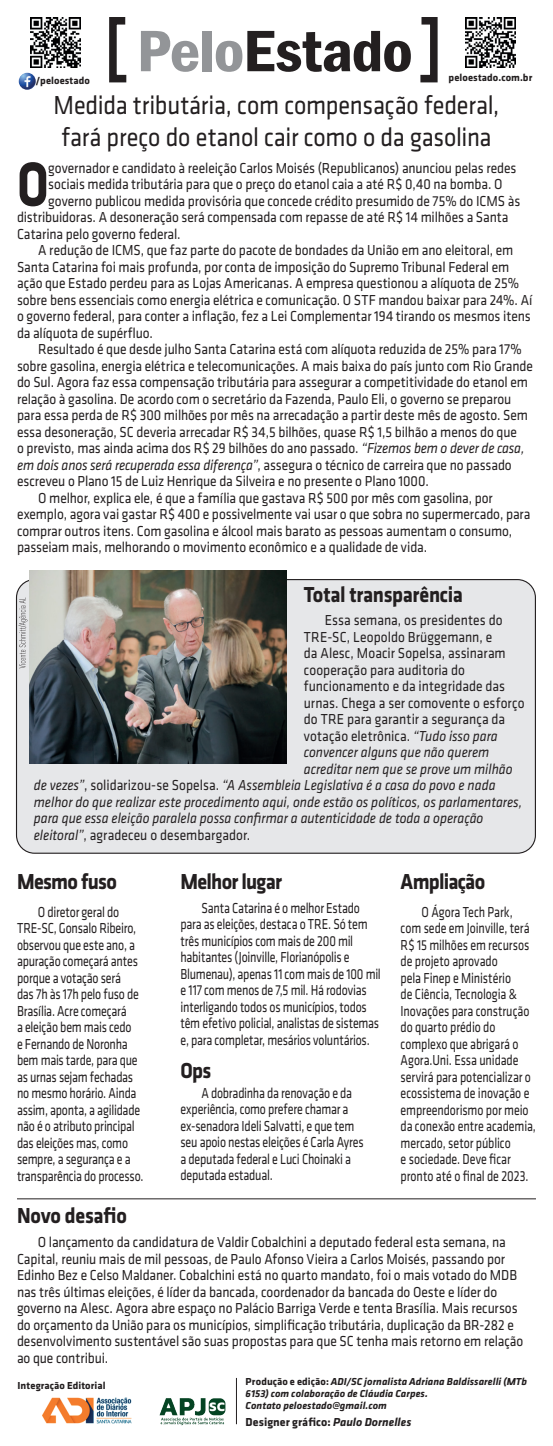
<style>
.page{position:relative;width:553px;height:1446px;background:#fff}
.page>*{position:absolute;margin:0;border:0;box-sizing:border-box;transform-origin:0 0}
.t1{font:700 64.5px "Klavika CH";color:#231f20;scale:.8 1}
.t2{font:600 condensed 60.45px "Franklin Gothic";letter-spacing:-.02em;color:#231f20;scale:1.1 1}
.t3{font:27px/32.4px "Klavika CH";letter-spacing:-.01em;color:#231f20;scale:.9 1}
.t4{font:700 22.5px "Klavika CH";letter-spacing:-.03em;color:#231f20;scale:.9 1}
.t5{font:15px/16.5px "Klavika CH";letter-spacing:-.01em;color:#231f20;scale:.9 1}
.t6{font:15px/16.5px "Klavika CH";letter-spacing:-.01em;color:#231f20;scale:.8 1}
.t7{font:italic 15px "Klavika CH";color:#231f20;scale:.9 1}
.t8{font:700 12px "Klavika CH";letter-spacing:.005em;color:#231f20}
.t9{font:italic 700 10.5px/12px "Klavika CH";letter-spacing:.005em;color:#231f20}
.t10{font:700 10.5px "Klavika CH";letter-spacing:.01em;color:#231f20}
.s1{color:#939598}
.s2{font-style:italic}
.s3{font-style:normal}
</style>
<div class="page">
<img style="left:42px;top:1397px;width:90px;height:27px">
<hr style="left:236px;top:1378px;width:1px;height:46px;background:#231f20">
<img style="left:30px;top:17px;width:50px;height:50px">
<img style="left:465px;top:17px;width:50px;height:50px">
<img style="left:19px;top:73px;width:17px;height:17px;border-radius:9px">
<img style="left:159px;top:1398px;width:67px;height:28px">
<svg style="left:420px;top:17px;width:18px;height:66px"></svg>
<svg style="left:109px;top:17px;width:18px;height:66px"></svg>
<div style="left:17px;top:579px;width:518px;height:274px;background:#e6e7e9;border-radius:18px"></div>
<img style="left:29px;top:571px;width:258px;height:192px">
<hr style="left:17px;top:1198px;width:519px;height:1px;background:#231f20">
<svg style="left:18px;top:597px;width:9px;height:71px"></svg>
<h2 class="t2" style="left:137px;top:11px;width:252px"><span class="s1">Pelo</span>Estado</h2>
<p class="t10" style="left:36px;top:73px;width:56px">/peloestado</p>
<p class="t10" style="left:448px;top:70px;width:85px">peloestado.com.br</p>
<h3 class="t3" style="left:54px;top:88px;width:497px">Medida tributária, com compensação federal, fará preço do etanol cair como o da gasolina</h3>
<h1 class="t1" style="left:17px;top:138px;width:41px">O</h1>
<p class="t5" style="left:48px;top:159px;width:522px">governador e candidato à reeleição Carlos Moisés (Republicanos) anunciou pelas redes</p>
<p class="t5" style="left:48px;top:176px;width:506px">sociais medida tributária para que o preço do etanol caia a até R$ 0,40 na bomba. O</p>
<p class="t5" style="left:48px;top:192px;width:526px">governo publicou medida provisória que concede crédito presumido de 75% do ICMS às</p>
<p class="t5" style="left:17px;top:209px;width:547px">distribuidoras. A desoneração será compensada com repasse de até R$ 14 milhões a Santa</p>
<p class="t5" style="left:17px;top:225px;width:183px">Catarina pelo governo federal.</p>
<p class="t5" style="left:38px;top:242px;width:529px">A redução de ICMS, que faz parte do pacote de bondades da União em ano eleitoral, em</p>
<p class="t5" style="left:17px;top:258px;width:548px">Santa Catarina foi mais profunda, por conta de imposição do Supremo Tribunal Federal em</p>
<p class="t5" style="left:17px;top:275px;width:559px">ação que Estado perdeu para as Lojas Americanas. A empresa questionou a alíquota de 25%</p>
<p class="t5" style="left:17px;top:291px;width:574px">sobre bens essenciais como energia elétrica e comunicação. O STF mandou baixar para 24%. Aí</p>
<p class="t5" style="left:17px;top:308px;width:572px">o governo federal, para conter a inflação, fez a Lei Complementar 194 tirando os mesmos itens</p>
<p class="t5" style="left:17px;top:324px;width:153px">da alíquota de supérfluo.</p>
<p class="t5" style="left:38px;top:341px;width:539px">Resultado é que desde julho Santa Catarina está com alíquota reduzida de 25% para 17%</p>
<p class="t5" style="left:17px;top:357px;width:575px">sobre gasolina, energia elétrica e telecomunicações. A mais baixa do país junto com Rio Grande</p>
<p class="t5" style="left:17px;top:374px;width:569px">do Sul. Agora faz essa compensação tributária para assegurar a competitividade do etanol em</p>
<p class="t5" style="left:17px;top:390px;width:550px">relação à gasolina. De acordo com o secretário da Fazenda, Paulo Eli, o governo se preparou</p>
<p class="t5" style="left:17px;top:407px;width:569px">para essa perda de R$ 300 milhões por mês na arrecadação a partir deste mês de agosto. Sem</p>
<p class="t5" style="left:17px;top:423px;width:557px">essa desoneração, SC deveria arrecadar R$ 34,5 bilhões, quase R$ 1,5 bilhão a menos do que</p>
<p class="t5" style="left:17px;top:440px;width:565px">o previsto, mas ainda acima dos R$ 29 bilhões do ano passado. <span class="s2">“Fizemos bem o dever de casa,</span></p>
<p class="t5" style="left:17px;top:456px;width:551px"><span class="s2">em dois anos será recuperada essa diferença”</span>, assegura o técnico de carreira que no passado</p>
<p class="t5" style="left:17px;top:473px;width:459px">escreveu o Plano 15 de Luiz Henrique da Silveira e no presente o Plano 1000.</p>
<p class="t5" style="left:38px;top:489px;width:506px">O melhor, explica ele, é que a família que gastava R$ 500 por mês com gasolina, por</p>
<p class="t5" style="left:17px;top:506px;width:572px">exemplo, agora vai gastar R$ 400 e possivelmente vai usar o que sobra no supermercado, para</p>
<p class="t5" style="left:17px;top:522px;width:552px">comprar outros itens. Com gasolina e álcool mais barato as pessoas aumentam o consumo,</p>
<p class="t5" style="left:17px;top:539px;width:457px">passeiam mais, melhorando o movimento econômico e a qualidade de vida.</p>
<h3 class="t4" style="left:304px;top:578px;width:178px">Total transparência</h3>
<p class="t5" style="left:325px;top:611px;width:199px">Essa semana, os presidentes do</p>
<p class="t5" style="left:304px;top:628px;width:211px">TRE-SC, Leopoldo Brüggemann, e</p>
<p class="t5" style="left:304px;top:644px;width:226px">da Alesc, Moacir Sopelsa, assinaram</p>
<p class="t5" style="left:304px;top:661px;width:181px">cooperação para auditoria do</p>
<p class="t5" style="left:304px;top:677px;width:225px">funcionamento e da integridade das</p>
<p class="t5" style="left:304px;top:694px;width:247px">urnas. Chega a ser comovente o esforço</p>
<p class="t5" style="left:304px;top:710px;width:225px">do TRE para garantir a segurança da</p>
<p class="t5" style="left:304px;top:727px;width:217px">votação eletrônica. <span class="s2">“Tudo isso para</span></p>
<p class="t7" style="left:304px;top:743px;width:207px">convencer alguns que não querem</p>
<p class="t7" style="left:304px;top:759px;width:234px">acreditar nem que se prove um milhão</p>
<p class="t7" style="left:34px;top:776px;width:514px">de vezes”<span class="s3">, solidarizou-se Sopelsa.</span> “A Assembleia Legislativa é a casa do povo e nada</p>
<p class="t7" style="left:34px;top:792px;width:544px">melhor do que realizar este procedimento aqui, onde estão os políticos, os parlamentares,</p>
<p class="t7" style="left:34px;top:809px;width:501px">para que essa eleição paralela possa confirmar a autenticidade de toda a operação</p>
<p class="t5" style="left:34px;top:826px;width:242px"><span class="s2">eleitoral”</span>, agradeceu o desembargador.</p>
<h3 class="t4" style="left:17px;top:865px;width:113px">Mesmo fuso</h3>
<h3 class="t4" style="left:400px;top:865px;width:95px">Ampliação</h3>
<p class="t6" style="left:17px;top:903px;width:160px;text-indent:21px">O diretor geral do<br>TRE-SC, Gonsalo Ribeiro, observou que este ano, a apuração começará antes porque a votação será<br>das 7h às 17h pelo fuso de<br>Brasília. Acre começará<br>a eleição bem mais cedo<br>e Fernando de Noronha bem mais tarde, para que as urnas sejam fechadas no mesmo horário. Ainda assim, aponta, a agilidade não é o atributo principal das eleições mas, como sempre, a segurança e a transparência do processo.</p>
<h3 class="t4" style="left:180px;top:865px;width:114px">Melhor lugar</h3>
<p class="t6" style="left:180px;top:899px;width:252px;text-indent:21px">Santa Catarina é o melhor Estado para as eleições, destaca o TRE. Só tem três municípios com mais de 200 mil habitantes (Joinville, Florianópolis e Blumenau), apenas 11 com mais de 100 mil e 117 com menos de 7,5 mil. Há rodovias interligando todos os municípios, todos têm efetivo policial, analistas de sistemas e, para completar, mesários voluntários.</p>
<p class="t6" style="left:400px;top:903px;width:171px;text-indent:21px">O Ágora Tech Park, com sede em Joinville, terá<br>R$ 15 milhões em recursos de projeto aprovado<br>pela Finep e Ministério<br>de Ciência, Tecnologia &amp;<br>Inovações para construção do quarto prédio do complexo que abrigará o<br>Agora.Uni. Essa unidade servirá para potencializar o ecossistema de inovação e empreendorismo por meio da conexão entre academia, mercado, setor público<br>e sociedade. Deve ficar pronto até o final de 2023.</p>
<h3 class="t4" style="left:180px;top:1054px;width:36px">Ops</h3>
<p class="t6" style="left:180px;top:1084px;width:230px;text-indent:21px">A dobradinha da renovação e da experiência, como prefere chamar a ex-senadora Ideli Salvatti, e que tem seu apoio nestas eleições é Carla Ayres a deputada federal e Luci Choinaki a deputada estadual.</p>
<h3 class="t4" style="left:17px;top:1199px;width:124px">Novo desafio</h3>
<p class="t5" style="left:17px;top:1233px;width:564px;text-indent:21px">O lançamento da candidatura de Valdir Cobalchini a deputado federal esta semana, na Capital, reuniu mais de mil pessoas, de Paulo Afonso Vieira a Carlos Moisés, passando por Edinho Bez e Celso Maldaner. Cobalchini está no quarto mandato, foi o mais votado do MDB nas três últimas eleições, é líder da bancada, coordenador da bancada do Oeste e líder do governo na Alesc. Agora abre espaço no Palácio Barriga Verde e tenta Brasília. Mais recursos do orçamento da União para os municípios, simplificação tributária, duplicação da BR-282 e desenvolvimento sustentável são suas propostas para que SC tenha mais retorno em relação ao que contribui.</p>
<p class="t10" style="left:18px;top:1378px;width:89px">Integração Editorial</p>
<p class="t9" style="left:246px;top:1375px;width:283px"><span class="s3">Produção e edição:</span> ADI/SC jornalista Adriana Baldissarelli (MTb<br>6153) com colaboração de Cláudia Carpes.<br>Contato peloestado@gmail.com</p>
<p class="t8" style="left:246px;top:1413px;width:167px">Designer gráfico: <span class="s2">Paulo Dornelles</span></p>
</div>
